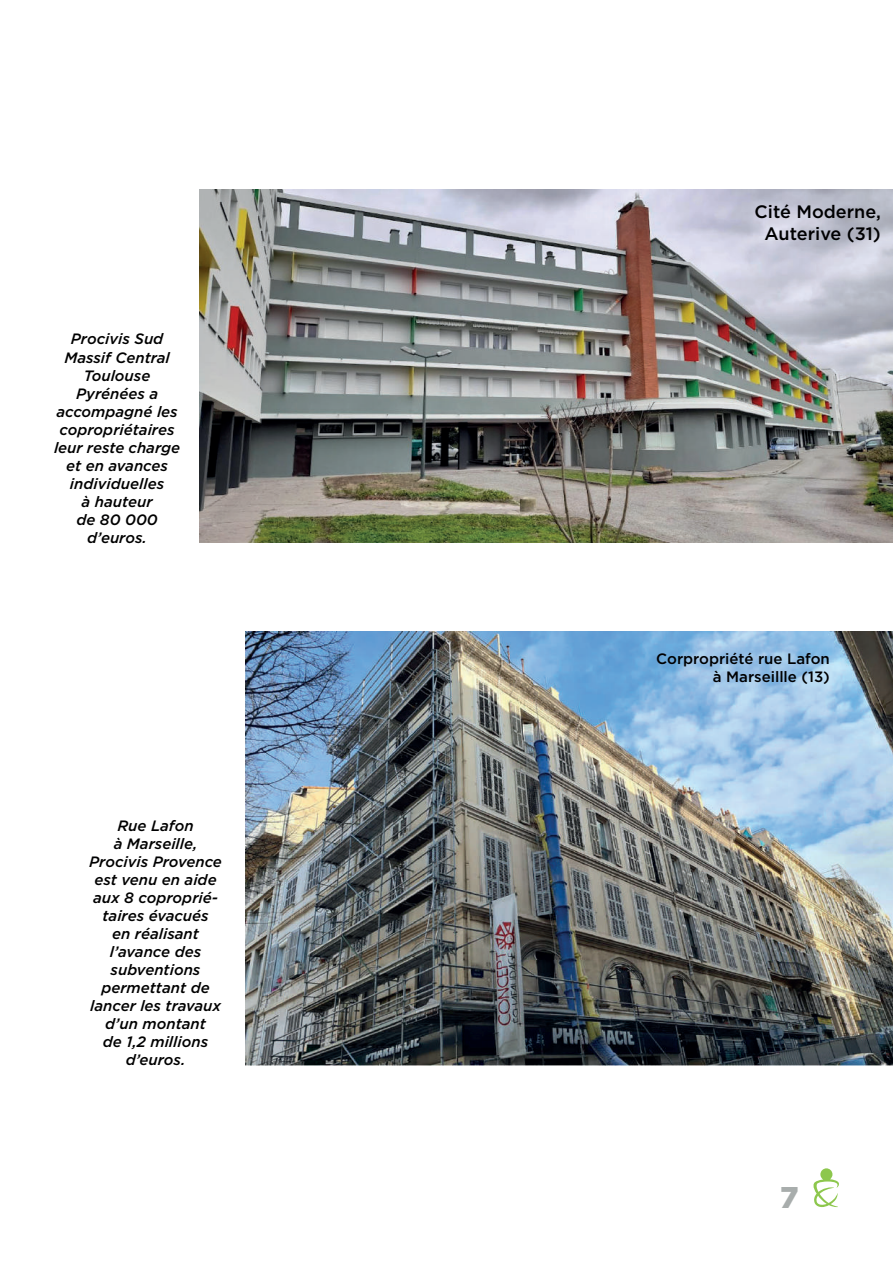
<style>
.page{position:relative;width:893px;height:1263px;background:#fff}
.page>*{position:absolute;margin:0;border:0;box-sizing:border-box;transform-origin:0 0}
.t1{font:900 30px "Gotham";color:#a8adac}
.t2{font:500 18px/21.6px "Gotham";color:#000001;text-align:center}
.t3{font:italic 500 15px/18px "Gotham";color:#000001;text-align:center}
.t4{font:500 15px/18px "Gotham";color:#000001;text-align:right}
</style>
<div class="page">
<img style="left:200px;top:189px;width:693px;height:353px">
<img style="left:246px;top:631px;width:647px;height:434px">
<svg style="left:813px;top:1168px;width:26px;height:39px"></svg>
<p class="t3" style="left:54px;top:331px;width:128px">Procivis Sud<br>Massif Central<br>Toulouse<br>Pyrénées a accompagné les copropriétaires leur reste charge et en avances individuelles<br>à hauteur<br>de 80 000 d’euros.</p>
<p class="t3" style="left:89px;top:818px;width:134px">Rue Lafon<br>à Marseille,<br>Procivis Provence est venu en aide aux 8 coproprié&shy;taires évacués<br>en réalisant l’avance des subventions permettant de lancer les travaux d’un montant<br>de 1,2 millions d’euros.</p>
<p class="t2" style="left:755px;top:201px;width:128px">Cité Moderne,<br>Auterive (31)</p>
<p class="t4" style="left:656px;top:650px;width:175px">Corpropriété rue Lafon à Marseillle (13)</p>
<h1 class="t1" style="left:780px;top:1184px;width:20px">7</h1>
</div>
